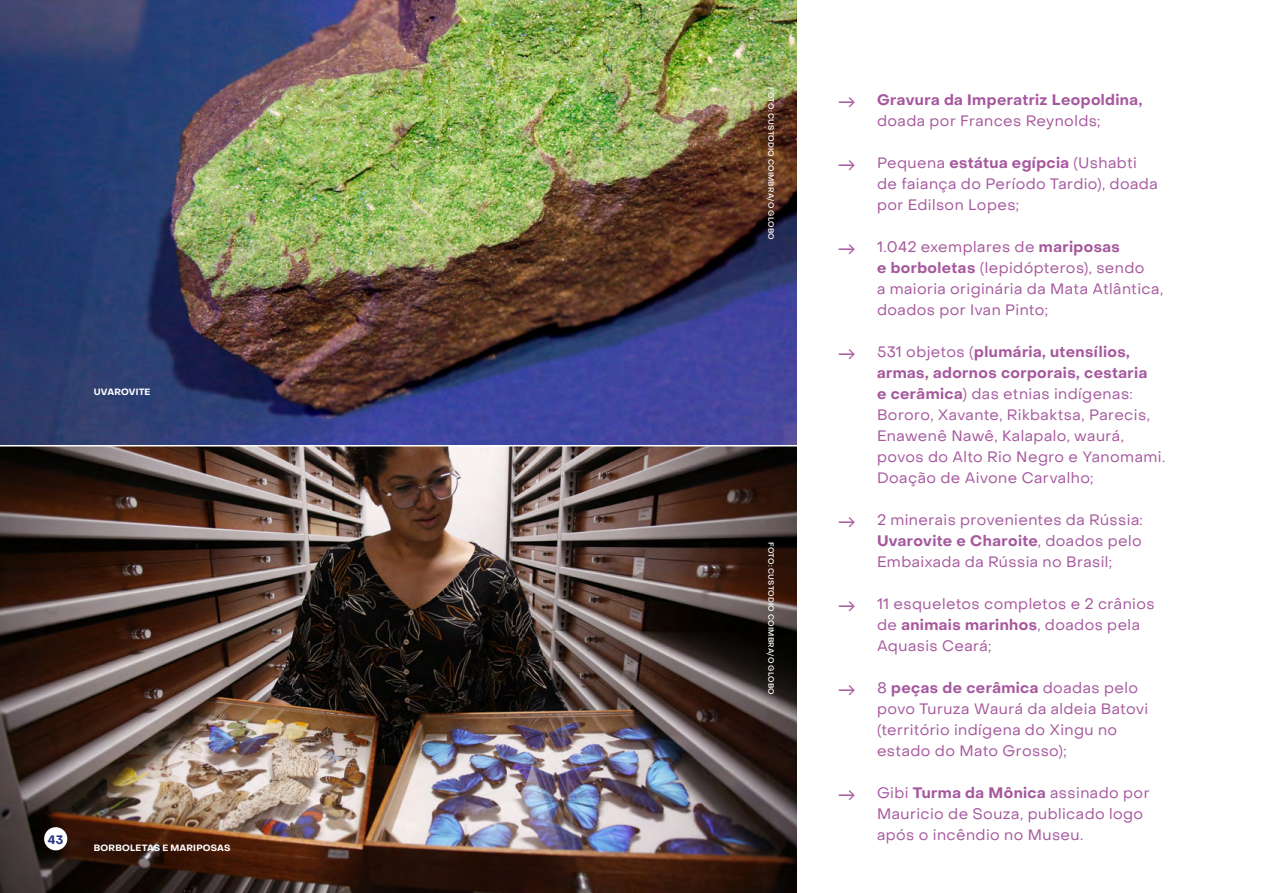
<style>
.page{position:relative;width:1263px;height:893px;background:#fff}
.page>*{position:absolute;margin:0;border:0;box-sizing:border-box;transform-origin:0 0}
.t1{font:italic 18px "Lato";color:#a6589e}
.t2{font:15px/21px "Object Sans";letter-spacing:.03em;color:#a6589e}
.t3{font:700 15px "Object Sans";letter-spacing:.025em;color:#a6589e}
.t4{font:700 12px "Object Sans";color:#283583}
.t5{font:700 9px "Object Sans";letter-spacing:.015em;color:#fff}
.t6{font:500 7.5px "Object Sans";letter-spacing:.025em;color:#fff}
.s1{font-weight:700}
</style>
<div class="page">
<img style="left:0;top:0;width:797px;height:893px">
<hr style="left:0;top:445px;width:802px;height:1px;background:#fff">
<div style="left:44px;top:827px;width:23px;height:23px;background:#fff;border-radius:50%"></div>
<p class="t5" style="left:94px;top:386px;width:58px">UVAROVITE</p>
<p class="t4" style="left:48px;top:832px;width:17px">43</p>
<p class="t5" style="left:94px;top:842px;width:138px">BORBOLETAS E MARIPOSAS</p>
<p class="t6" style="left:776px;top:87px;width:154px;rotate:90deg">FOTO: CUSTODIO COIMBRA/O GLOBO</p>
<p class="t6" style="left:776px;top:542px;width:154px;rotate:90deg">FOTO: CUSTODIO COIMBRA/O GLOBO</p>
<p class="t1" style="left:838px;top:89px;width:19px">→</p>
<p class="t1" style="left:838px;top:152px;width:19px">→</p>
<p class="t1" style="left:838px;top:236px;width:19px">→</p>
<p class="t1" style="left:838px;top:341px;width:19px">→</p>
<p class="t1" style="left:838px;top:509px;width:19px">→</p>
<p class="t1" style="left:838px;top:593px;width:19px">→</p>
<p class="t1" style="left:838px;top:677px;width:19px">→</p>
<p class="t1" style="left:838px;top:782px;width:19px">→</p>
<p class="t3" style="left:877px;top:90px;width:267px">Gravura da Imperatriz Leopoldina,</p>
<p class="t2" style="left:877px;top:110px;width:225px">doada por Frances Reynolds;</p>
<p class="t2" style="left:877px;top:152px;width:282px">Pequena <span class="s1">estátua egípcia</span> (Ushabti de faiança do Período Tardio), doada por Edilson Lopes;</p>
<p class="t2" style="left:877px;top:236px;width:288px">1.042 exemplares de <span class="s1">mariposas<br>e borboletas</span> (lepidópteros), sendo<br>a maioria originária da Mata Atlântica, doados por Ivan Pinto;</p>
<p class="t2" style="left:877px;top:341px;width:290px">531 objetos (<span class="s1">plumária, utensílios, armas, adornos corporais, cestaria<br>e cerâmica</span>) das etnias indígenas:<br>Bororo, Xavante, Rikbaktsa, Parecis, Enawenê Nawê, Kalapalo, waurá, povos do Alto Rio Negro e Yanomami.<br>Doação de Aivone Carvalho;</p>
<p class="t2" style="left:877px;top:509px;width:267px;text-align:justify">2 minerais provenientes da Rússia:<br><span class="s1">Uvarovite e Charoite</span>, doados pelo Embaixada da Rússia no Brasil;</p>
<p class="t2" style="left:877px;top:593px;width:279px">11 esqueletos completos e 2 crânios de <span class="s1">animais marinhos</span>, doados pela<br>Aquasis Ceará;</p>
<p class="t2" style="left:877px;top:677px;width:273px">8 <span class="s1">peças de cerâmica</span> doadas pelo povo Turuza Waurá da aldeia Batovi (território indígena do Xingu no estado do Mato Grosso);</p>
<p class="t2" style="left:877px;top:782px;width:274px">Gibi <span class="s1">Turma da Mônica</span> assinado por<br>Mauricio de Souza, publicado logo após o incêndio no Museu.</p>
</div>
